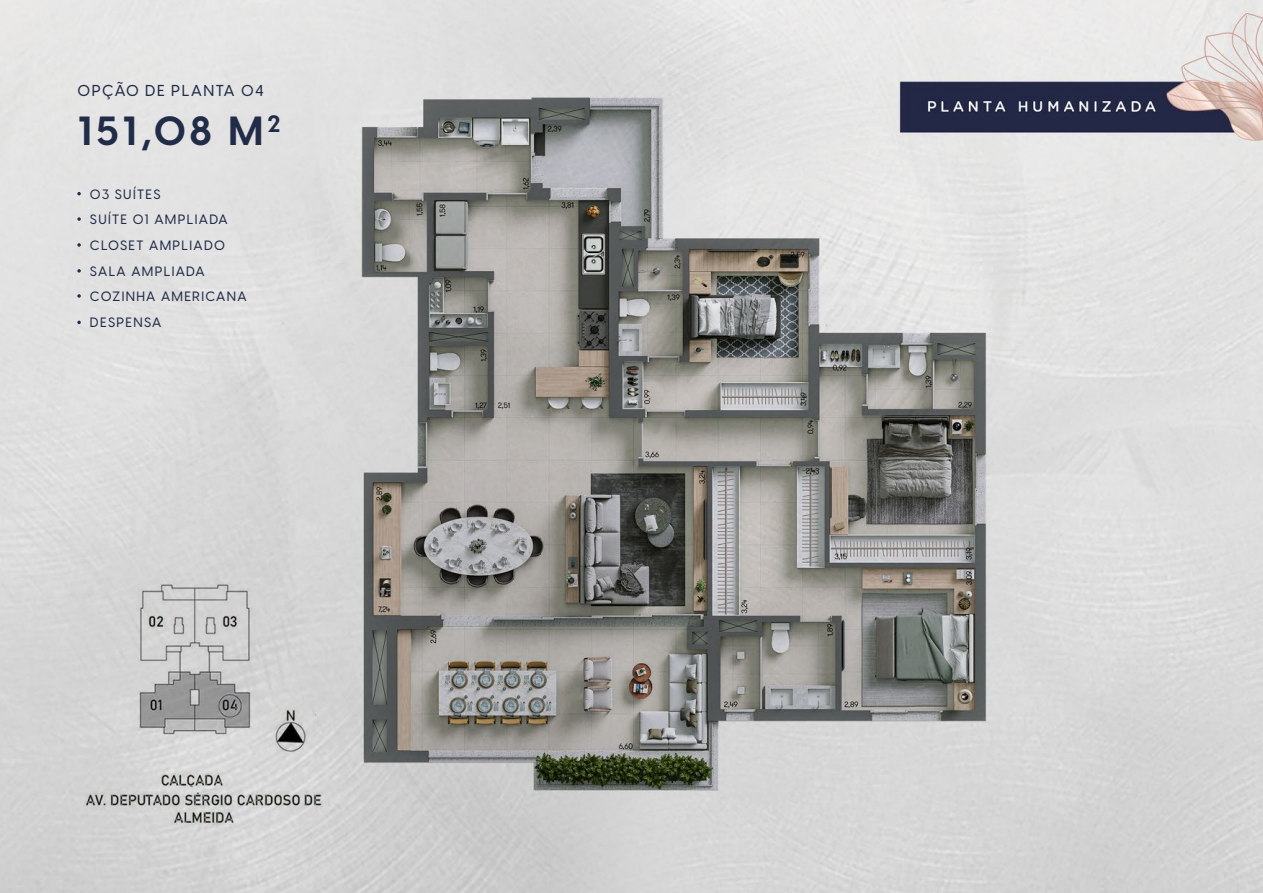
<style>
.page{position:relative;width:1263px;height:893px;background:#fff}
.page>*{position:absolute;margin:0;border:0;box-sizing:border-box;transform-origin:0 0}
.t1{font:700 40.05px "Visby CF";color:#212c48}
.t2{font:500 15.6px "Visby CF";letter-spacing:.1em;color:#212c48}
.t3{font:500 13.35px/25.7px "Visby CF";letter-spacing:.1em;color:#212c48}
</style>
<div class="page">
<img style="left:0;top:0;width:1263px;height:893px">
<svg style="left:77px;top:192px;width:4px;height:3px"></svg>
<svg style="left:77px;top:217px;width:4px;height:4px"></svg>
<svg style="left:77px;top:243px;width:4px;height:4px"></svg>
<svg style="left:77px;top:269px;width:4px;height:4px"></svg>
<svg style="left:77px;top:294px;width:4px;height:4px"></svg>
<svg style="left:77px;top:321px;width:4px;height:3px"></svg>
<p class="t2" style="left:77px;top:81px;width:188px">OPÇÃO DE PLANTA 04</p>
<h1 class="t1" style="left:77px;top:106px;width:204px">151,08 M<sup>2</sup></h1>
<p class="t3" style="left:90px;top:181px;width:158px">03 SUÍTES<br>SUÍTE 01 AMPLIADA<br>CLOSET AMPLIADO<br>SALA AMPLIADA<br>COZINHA AMERICANA<br>DESPENSA</p>
</div>
